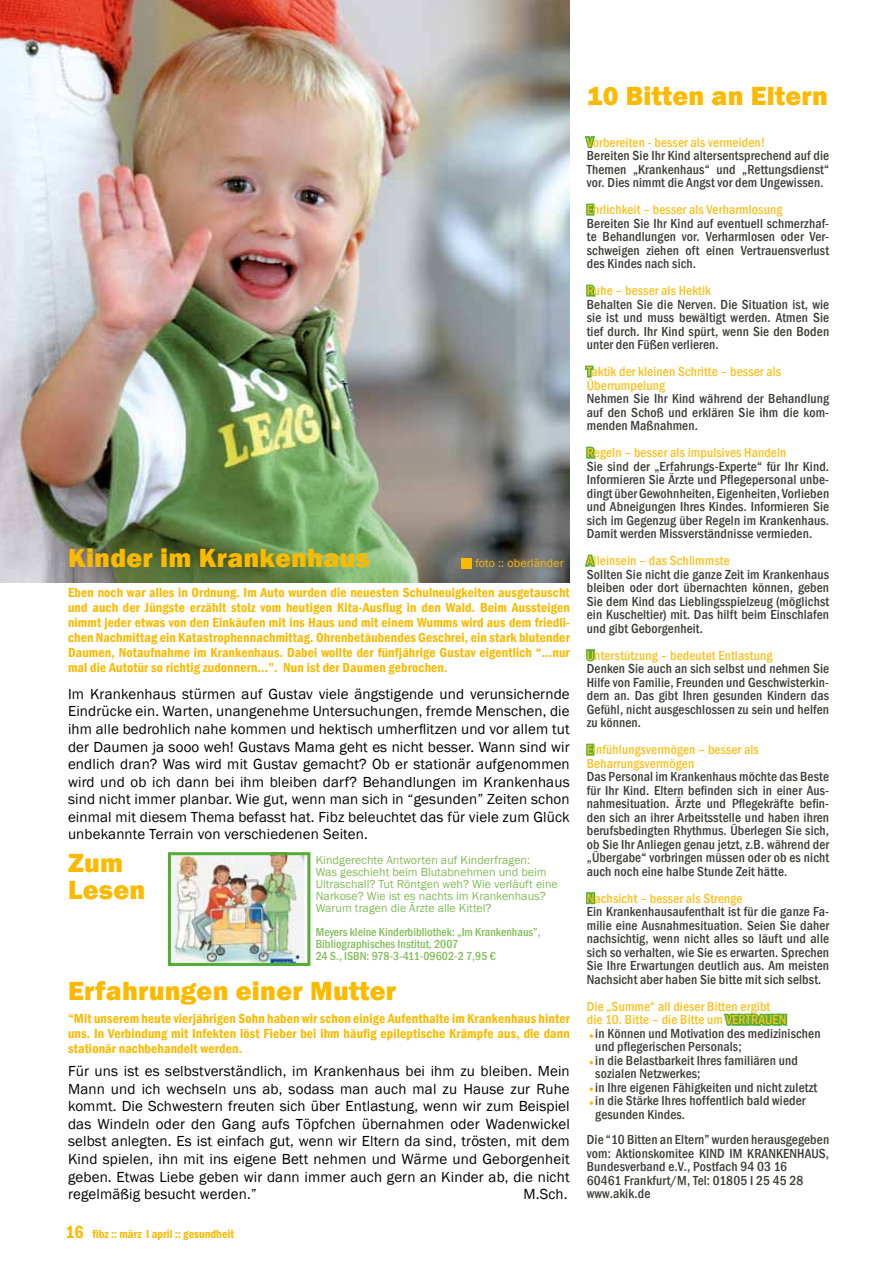
<style>
.page{position:relative;width:893px;height:1263px;background:#fff}
.page>*{position:absolute;margin:0;border:0;box-sizing:border-box;transform-origin:0 0}
.t1{font:800 27px/27px "Franklin Gothic";letter-spacing:.01em;color:#fbba00}
.t2{font:15px/17.5px "Franklin Gothic";letter-spacing:.01em;color:#000;text-align:justify}
.t3{font:500 condensed 13.5px/13.5px "Franklin Gothic";letter-spacing:.01em;color:#3c3c3b;text-align:justify}
.t4{font:600 condensed 13.5px/15px "Franklin Gothic";letter-spacing:.01em;color:#fbba00;text-align:justify}
.t5{font:500 condensed 13.5px/13.5px "Franklin Gothic";letter-spacing:.01em;color:#fcc120}
.t6{font:12px/12px "Franklin Gothic";color:#81bd58}
.t7{font:500 condensed 12px/12px "Franklin Gothic";color:#81bd58}
.t8{font:600 condensed 12px "Franklin Gothic";color:#fbba00}
.t9{font:12px "Franklin Gothic";letter-spacing:.01em;color:#fbba00}
.s1{font-size:18px}
</style>
<div class="page">
<svg style="left:584px;top:136px;width:11px;height:13px"></svg>
<svg style="left:586px;top:203px;width:9px;height:13px"></svg>
<svg style="left:586px;top:284px;width:10px;height:13px"></svg>
<svg style="left:585px;top:365px;width:9px;height:13px"></svg>
<svg style="left:586px;top:446px;width:10px;height:13px"></svg>
<svg style="left:584px;top:554px;width:12px;height:13px"></svg>
<svg style="left:586px;top:649px;width:9px;height:13px"></svg>
<svg style="left:586px;top:743px;width:9px;height:13px"></svg>
<svg style="left:586px;top:892px;width:10px;height:13px"></svg>
<svg style="left:724px;top:1013px;width:64px;height:13px"></svg>
<svg style="left:589px;top:1034px;width:4px;height:4px"></svg>
<svg style="left:589px;top:1061px;width:4px;height:3px"></svg>
<svg style="left:589px;top:1087px;width:4px;height:4px"></svg>
<svg style="left:589px;top:1101px;width:4px;height:4px"></svg>
<img style="left:172px;top:856px;width:133px;height:106px">
<div style="left:168px;top:852px;width:142px;height:114px;border:3px solid #52ae32"></div>
<img style="left:0;top:0;width:570px;height:583px">
<div style="left:461px;top:558px;width:11px;height:11px;background:#fbba00"></div>
<h1 class="t1" style="left:68px;top:545px;width:303px">Kinder im Krankenhaus</h1>
<p class="t9" style="left:475px;top:555px;width:90px">foto :: oberländer</p>
<p class="t4" style="left:68px;top:585px;width:503px">Eben noch war alles in Ordnung. Im Auto wurden die neuesten Schulneuigkeiten ausgetauscht und auch der Jüngste erzählt stolz vom heutigen Kita-Ausflug in den Wald. Beim Aussteigen nimmt jeder etwas von den Einkäufen mit ins Haus und mit einem Wumms wird aus dem friedli&shy;chen Nachmittag ein Katastrophennachmittag. Ohrenbetäubendes Geschrei, ein stark blutender Daumen, Notaufnahme im Krankenhaus. Dabei wollte der fünfjährige Gustav eigentlich “...nur mal die Autotür so richtig zudonnern...”. Nun ist der Daumen gebrochen.</p>
<p class="t2" style="left:68px;top:685px;width:503px">Im Krankenhaus stürmen auf Gustav viele ängstigende und verunsichernde Eindrücke ein. Warten, unangenehme Untersuchungen, fremde Menschen, die ihm alle bedrohlich nahe kommen und hektisch umherflitzen und vor allem tut der Daumen ja sooo weh! Gustavs Mama geht es nicht besser. Wann sind wir endlich dran? Was wird mit Gustav gemacht? Ob er stationär aufgenommen wird und ob ich dann bei ihm bleiben darf? Behandlungen im Krankenhaus sind nicht immer planbar. Wie gut, wenn man sich in “gesunden” Zeiten schon einmal mit diesem Thema befasst hat. Fibz beleuchtet das für viele zum Glück unbekannte Terrain von verschiedenen Seiten.</p>
<h1 class="t1" style="left:68px;top:850px;width:79px">Zum<br>Lesen</h1>
<p class="t6" style="left:316px;top:854px;width:244px">Kindgerechte Antworten auf Kinderfragen:<br>Was geschieht beim Blutabnehmen und beim Ultraschall? Tut Röntgen weh? Wie verläuft eine Narkose? Wie ist es nachts im Krankenhaus?<br>Warum tragen die Ärzte alle Kittel?</p>
<p class="t7" style="left:316px;top:926px;width:226px">Meyers kleine Kinderbibliothek: „Im Krankenhaus”,<br>Bibliographisches Institut, 2007<br>24 S., ISBN: 978-3-411-09602-2 7,95 €</p>
<h1 class="t1" style="left:68px;top:977px;width:330px">Erfahrungen einer Mutter</h1>
<p class="t4" style="left:68px;top:1010px;width:503px">“Mit unserem heute vierjährigen Sohn haben wir schon einige Aufenthalte im Krankenhaus hinter uns. In Verbindung mit Infekten löst Fieber bei ihm häufig epileptische Krämpfe aus, die dann stationär nachbehandelt werden.</p>
<p class="t2" style="left:68px;top:1063px;width:503px">Für uns ist es selbstverständlich, im Krankenhaus bei ihm zu bleiben. Mein Mann und ich wechseln uns ab, sodass man auch mal zu Hause zur Ruhe kommt. Die Schwestern freuten sich über Entlastung, wenn wir zum Beispiel das Windeln oder den Gang aufs Töpfchen übernahmen oder Wadenwickel selbst anlegten. Es ist einfach gut, wenn wir Eltern da sind, trösten, mit dem Kind spielen, ihn mit ins eigene Bett nehmen und Wärme und Geborgenheit geben. Etwas Liebe geben wir dann immer auch gern an Kinder ab, die nicht regelmäßig besucht werden.”</p>
<p class="t2" style="left:523px;top:1185px;width:46px">M.Sch.</p>
<p class="t8" style="left:66px;top:1226px;width:170px"><span class="s1">16</span> fibz :: märz I april :: gesundheit</p>
<h1 class="t1" style="left:587px;top:82px;width:243px">10 Bitten an Eltern</h1>
<p class="t5" style="left:587px;top:135px;width:180px">Vorbereiten - besser als vermeiden!</p>
<p class="t3" style="left:587px;top:149px;width:244px">Bereiten Sie Ihr Kind altersentsprechend auf die Themen „Krankenhaus“ und „Rettungsdienst“ vor. Dies nimmt die Angst vor dem Ungewissen.</p>
<p class="t5" style="left:587px;top:203px;width:197px">Ehrlichkeit – besser als Verharmlosung</p>
<p class="t3" style="left:587px;top:216px;width:244px">Bereiten Sie Ihr Kind auf eventuell schmerzhaf&shy;te Behandlungen vor. Verharmlosen oder Ver&shy;schweigen ziehen oft einen Vertrauensverlust des Kindes nach sich.</p>
<p class="t5" style="left:587px;top:284px;width:126px">Ruhe – besser als Hektik</p>
<p class="t3" style="left:587px;top:297px;width:244px">Behalten Sie die Nerven. Die Situation ist, wie sie ist und muss bewältigt werden. Atmen Sie tief durch. Ihr Kind spürt, wenn Sie den Boden unter den Füßen verlieren.</p>
<p class="t5" style="left:587px;top:365px;width:196px">Taktik der kleinen Schritte – besser als<br>Überrumpelung</p>
<p class="t3" style="left:587px;top:392px;width:244px">Nehmen Sie Ihr Kind während der Behandlung auf den Schoß und erklären Sie ihm die kom&shy;menden Maßnahmen.</p>
<p class="t5" style="left:587px;top:446px;width:201px">Regeln – besser als impulsives Handeln</p>
<p class="t3" style="left:587px;top:459px;width:244px">Sie sind der „Erfahrungs-Experte“ für Ihr Kind.<br>Informieren Sie Ärzte und Pflegepersonal unbe&shy;dingt über Gewohnheiten, Eigenheiten, Vorlieben und Abneigungen Ihres Kindes. Informieren Sie sich im Gegenzug über Regeln im Krankenhaus.<br>Damit werden Missverständnisse vermieden.</p>
<p class="t5" style="left:587px;top:554px;width:144px">Alleinsein – das Schlimmste</p>
<p class="t3" style="left:587px;top:567px;width:244px">Sollten Sie nicht die ganze Zeit im Krankenhaus bleiben oder dort übernachten können, geben Sie dem Kind das Lieblingsspielzeug (möglichst ein Kuscheltier) mit. Das hilft beim Einschlafen und gibt Geborgenheit.</p>
<p class="t5" style="left:587px;top:648px;width:187px">Unterstützung – bedeutet Entlastung</p>
<p class="t3" style="left:587px;top:662px;width:244px">Denken Sie auch an sich selbst und nehmen Sie Hilfe von Familie, Freunden und Geschwisterkin&shy;dern an. Das gibt Ihren gesunden Kindern das Gefühl, nicht ausgeschlossen zu sein und helfen zu können.</p>
<p class="t5" style="left:587px;top:743px;width:174px">Einfühlungsvermögen – besser als<br>Beharrungsvermögen</p>
<p class="t3" style="left:587px;top:770px;width:244px">Das Personal im Krankenhaus möchte das Beste für Ihr Kind. Eltern befinden sich in einer Aus&shy;nahmesituation. Ärzte und Pflegekräfte befin&shy;den sich an ihrer Arbeitsstelle und haben ihren berufsbedingten Rhythmus. Überlegen Sie sich, ob Sie Ihr Anliegen genau jetzt, z.B. während der „Übergabe“ vorbringen müssen oder ob es nicht auch noch eine halbe Stunde Zeit hätte.</p>
<p class="t5" style="left:587px;top:891px;width:157px">Nachsicht – besser als Strenge</p>
<p class="t3" style="left:587px;top:905px;width:244px">Ein Krankenhausaufenthalt ist für die ganze Fa&shy;milie eine Ausnahmesituation. Seien Sie daher nachsichtig, wenn nicht alles so läuft und alle sich so verhalten, wie Sie es erwarten. Sprechen Sie Ihre Erwartungen deutlich aus. Am meisten Nachsicht aber haben Sie bitte mit sich selbst.</p>
<p class="t5" style="left:587px;top:999px;width:201px">Die „Summe“ all dieser Bitten ergibt die 10. Bitte – die Bitte um VERTRAUEN</p>
<p class="t3" style="left:595px;top:1026px;width:227px;text-align:left">in Können und Motivation des medizinischen und pflegerischen Personals;<br>in die Belastbarkeit Ihres familiären und sozialen Netzwerkes;<br>in Ihre eigenen Fähigkeiten und nicht zuletzt in die Stärke Ihres hoffentlich bald wieder gesunden Kindes.</p>
<p class="t3" style="left:587px;top:1133px;width:244px;text-align:left">Die “10 Bitten an Eltern” wurden herausgegeben vom: Aktionskomitee KIND IM KRANKENHAUS, Bundesverband e.V., Postfach 94 03 16<br>60461 Frankfurt/M, Tel: 01805 I 25 45 28 www.akik.de</p>
</div>
